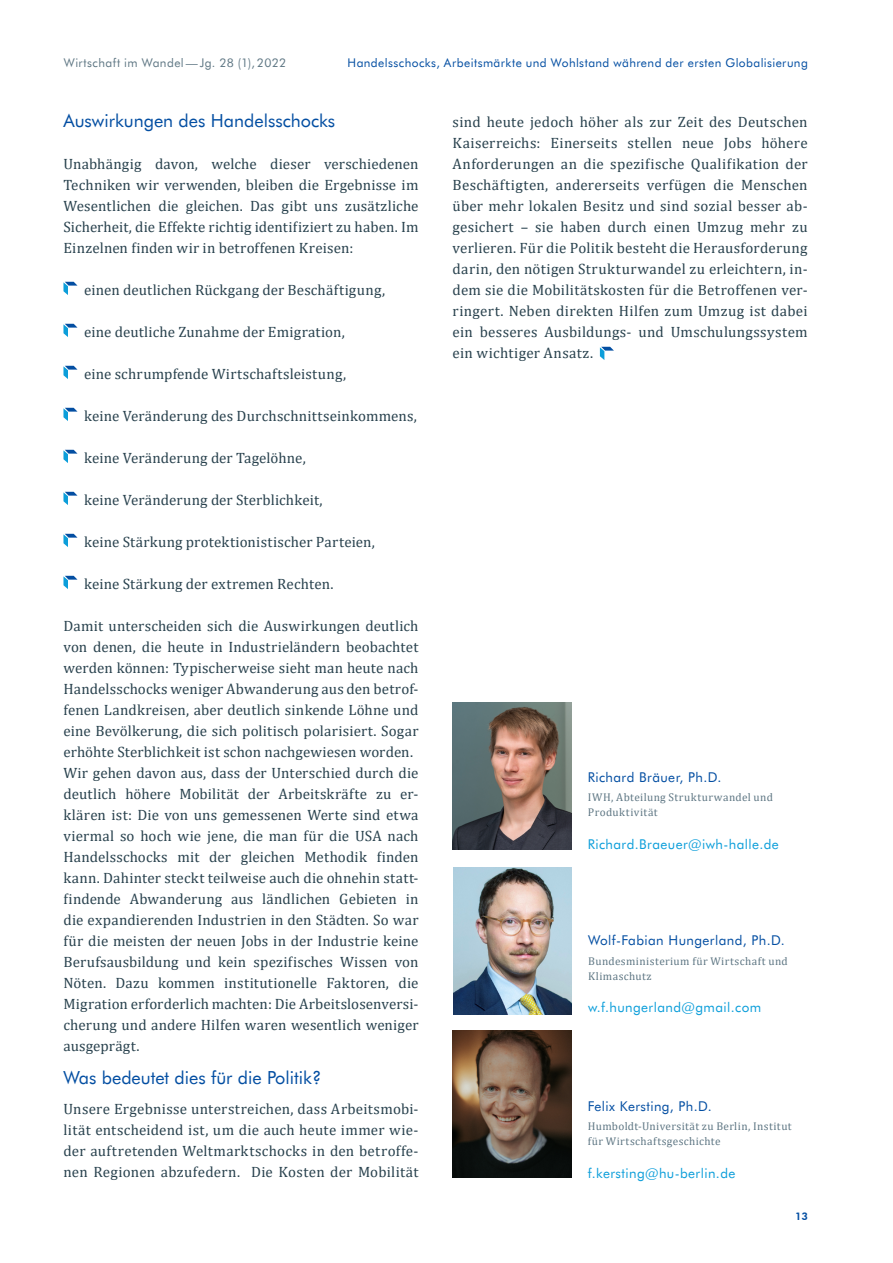
<style>
.page{position:relative;width:893px;height:1263px;background:#fff}
.page>*{position:absolute;margin:0;border:0;box-sizing:border-box;transform-origin:0 0}
.t1{font:18px "Futura BT";color:#034ea2}
.t2{font:15px/21px "Cambria";letter-spacing:.01em;color:#29424e;text-align:justify}
.t3{font:13.5px "Futura BT";letter-spacing:.03em;color:#0c9eda}
.t4{font:13.5px "Futura BT";letter-spacing:.03em;color:#034ea2}
.t5{font:12px "Futura BT";letter-spacing:.035em;color:#034ea2}
.t6{font:12px "Futura BT";letter-spacing:.035em;color:#5f7784}
.t7{font:11.25px/15px "Cambria";letter-spacing:.04em;color:#5f7784}
.t8{font:800 10.5px "Futura BT";color:#034ea2}
</style>
<div class="page">
<svg style="left:600px;top:347px;width:14px;height:13px"></svg>
<svg style="left:63px;top:282px;width:14px;height:13px"></svg>
<svg style="left:63px;top:324px;width:14px;height:13px"></svg>
<svg style="left:63px;top:366px;width:14px;height:13px"></svg>
<svg style="left:63px;top:408px;width:14px;height:13px"></svg>
<svg style="left:63px;top:450px;width:14px;height:13px"></svg>
<svg style="left:63px;top:492px;width:14px;height:13px"></svg>
<svg style="left:63px;top:534px;width:14px;height:13px"></svg>
<svg style="left:63px;top:576px;width:14px;height:13px"></svg>
<img style="left:453px;top:1031px;width:118px;height:147px">
<img style="left:453px;top:867px;width:118px;height:147px">
<img style="left:453px;top:702px;width:118px;height:147px">
<p class="t6" style="left:64px;top:55px;width:224px">Wirtschaft im Wandel—Jg. 28 (1), 2022</p>
<p class="t5" style="left:347px;top:55px;width:462px">Handelsschocks, Arbeitsmärkte und Wohlstand während der ersten Globalisierung</p>
<p class="t1" style="left:63px;top:109px;width:273px">Auswirkungen des Handelsschocks</p>
<p class="t2" style="left:63px;top:153px;width:357px">Unabhängig davon, welche dieser verschiedenen Techniken wir verwenden, bleiben die Ergebnisse im Wesentlichen die gleichen. Das gibt uns zusätzliche Sicherheit, die Effekte richtig identifiziert zu haben. Im Einzelnen finden wir in betroffenen Kreisen:</p>
<p class="t2" style="left:84px;top:279px;width:303px">einen deutlichen Rückgang der Beschäftigung,</p>
<p class="t2" style="left:84px;top:321px;width:262px">eine deutliche Zunahme der Emigration,</p>
<p class="t2" style="left:84px;top:363px;width:264px">eine schrumpfende Wirtschaftsleistung,</p>
<p class="t2" style="left:84px;top:405px;width:334px">keine Veränderung des Durchschnittseinkommens,</p>
<p class="t2" style="left:84px;top:447px;width:223px">keine Veränderung der Tagelöhne,</p>
<p class="t2" style="left:84px;top:489px;width:240px">keine Veränderung der Sterblichkeit,</p>
<p class="t2" style="left:84px;top:531px;width:292px">keine Stärkung protektionistischer Parteien,</p>
<p class="t2" style="left:84px;top:573px;width:251px">keine Stärkung der extremen Rechten.</p>
<p class="t2" style="left:63px;top:615px;width:357px;text-align:left">Damit unterscheiden sich die Auswirkungen deutlich von denen, die heute in Industrieländern beobachtet werden können: Typischerweise sieht man heute nach Handelsschocks weniger Abwanderung aus den betrof&shy;fenen Landkreisen, aber deutlich sinkende Löhne und eine Bevölkerung, die sich politisch polarisiert. Sogar erhöhte Sterblichkeit ist schon nachgewiesen worden.<br>Wir gehen davon aus, dass der Unterschied durch die deutlich höhere Mobilität der Arbeitskräfte zu er&shy;klären ist: Die von uns gemessenen Werte sind etwa viermal so hoch wie jene, die man für die USA nach Handelsschocks mit der gleichen Methodik finden kann. Dahinter steckt teilweise auch die ohnehin statt&shy;findende Abwanderung aus ländlichen Gebieten in die expandierenden Industrien in den Städten. So war für die meisten der neuen Jobs in der Industrie keine Berufsausbildung und kein spezifisches Wissen von Nöten. Dazu kommen institutionelle Faktoren, die Migration erforderlich machten: Die Arbeitslosenversi&shy;cherung und andere Hilfen waren wesentlich weniger ausgeprägt.</p>
<p class="t1" style="left:63px;top:1066px;width:259px">Was bedeutet dies für die Politik?</p>
<p class="t2" style="left:63px;top:1098px;width:357px">Unsere Ergebnisse unterstreichen, dass Arbeitsmobi&shy;lität entscheidend ist, um die auch heute immer wie&shy;der auftretenden Weltmarktschocks in den betroffe&shy;nen Regionen abzufedern. Die Kosten der Mobilität</p>
<p class="t4" style="left:588px;top:1097px;width:125px">Felix Kersting, Ph.D.</p>
<p class="t2" style="left:453px;top:111px;width:357px">sind heute jedoch höher als zur Zeit des Deutschen Kaiserreichs: Einerseits stellen neue Jobs höhere Anforderungen an die spezifische Qualifikation der Beschäftigten, andererseits verfügen die Menschen über mehr lokalen Besitz und sind sozial besser ab&shy;gesichert – sie haben durch einen Umzug mehr zu verlieren. Für die Politik besteht die Herausforderung darin, den nötigen Strukturwandel zu erleichtern, in&shy;dem sie die Mobilitätskosten für die Betroffenen ver&shy;ringert. Neben direkten Hilfen zum Umzug ist dabei ein besseres Ausbildungs- und Umschulungssystem ein wichtiger Ansatz.</p>
<p class="t4" style="left:588px;top:768px;width:135px">Richard Bräuer, Ph.D.</p>
<p class="t7" style="left:588px;top:790px;width:187px">IWH, Abteilung Strukturwandel und<br>Produktivität</p>
<p class="t3" style="left:588px;top:835px;width:193px">Richard.Braeuer@iwh-halle.de</p>
<p class="t4" style="left:588px;top:932px;width:198px">Wolf-Fabian Hungerland, Ph.D.</p>
<p class="t7" style="left:588px;top:953px;width:201px">Bundesministerium für Wirtschaft und<br>Klimaschutz</p>
<p class="t3" style="left:588px;top:999px;width:175px">w.f.hungerland@gmail.com</p>
<p class="t7" style="left:588px;top:1118px;width:205px">Humboldt-Universität zu Berlin, Institut für Wirtschaftsgeschichte</p>
<p class="t3" style="left:588px;top:1164px;width:149px">f.kersting@hu-berlin.de</p>
<p class="t8" style="left:795px;top:1210px;width:14px">13</p>
</div>
